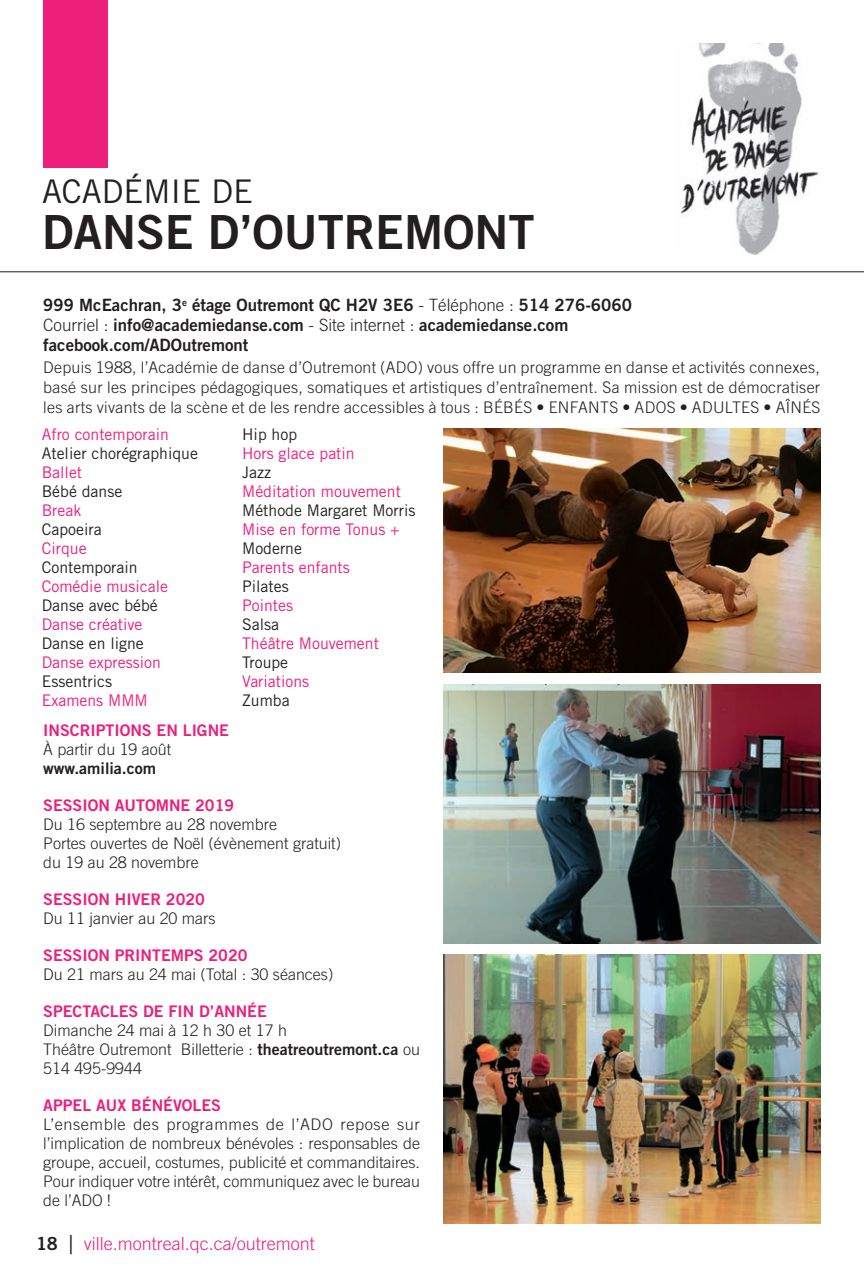
<style>
.page{position:relative;width:864px;height:1278px;background:#fff}
.page>*{position:absolute;margin:0;border:0;box-sizing:border-box;transform-origin:0 0}
.Titre_de_section{font:47px "Trade Gothic Bold Two";color:#231f20}
.Titre_de_section-2{font:32.6px "Trade Gothic";color:#231f20}
.t1{font:300 18px "Trade Gothic";color:#ee1e7b}
.Texte_Normal{font:17px/20px "Trade Gothic Bold Two";color:#231f20}
.Texte_Normal-2{font:300 16px/19px "Trade Gothic";color:#231f20;text-align:justify}
.Texte_Normal-3{font:16px "Trade Gothic";color:#ee1e7b}
.Texte_Normal-4{font:16px "Trade Gothic";color:#231f20}
.Texte_Normal-5{font:16px "Trade Gothic Bold Two";color:#ee1e7b}
.Texte_Normal-6{font:16px "Trade Gothic Bold Two";color:#231f20}
.s1{font-family:"Trade Gothic";font-weight:300}
.s2{font-family:"Trade Gothic Bold Two";font-weight:400}
.s3{font-family:"Trade Gothic Bold Two";font-weight:400;color:#231f20}
.s4{font-size:26px;color:#231f20}
</style>
<div class="page">
<hr style="left:0;top:271px;width:864px;height:1px;background:#231f20">
<div style="left:43px;top:0;width:65px;height:167px;background:#ee1e7b"></div>
<img style="left:680px;top:43px;width:139px;height:212px">
<img style="left:444px;top:685px;width:377px;height:258px">
<img style="left:444px;top:954px;width:377px;height:269px">
<img style="left:444px;top:428px;width:377px;height:245px">
<p class="Titre_de_section-2" style="left:42px;top:172px;width:212px">ACADÉMIE DE</p>
<p class="Titre_de_section" style="left:42px;top:204px;width:494px">DANSE D’OUTREMONT</p>
<p class="Texte_Normal" style="left:43px;top:295px;width:590px">999 McEachran, 3<sup>e</sup> étage Outremont QC H2V 3E6 <span class="s1">- Téléphone :</span> 514 276-6060<br><span class="s1">Courriel :</span> info@academiedanse.com <span class="s1">- Site internet :</span> academiedanse.com facebook.com/ADOutremont</p>
<p class="Texte_Normal-2" style="left:43px;top:357px;width:779px;line-height:20px">Depuis 1988, l’Académie de danse d’Outremont (ADO) vous offre un programme en danse et activités connexes, basé sur les principes pédagogiques, somatiques et artistiques d’entraînement. Sa mission est de démocratiser les arts vivants de la scène et de les rendre accessibles à tous : BÉBÉS • ENFANTS • ADOS • ADULTES • AÎNÉS</p>
<p class="Texte_Normal-3" style="left:42px;top:425px;width:129px">Afro contemporain</p>
<p class="Texte_Normal-4" style="left:42px;top:444px;width:158px">Atelier chorégraphique</p>
<p class="Texte_Normal-3" style="left:42px;top:463px;width:42px">Ballet</p>
<p class="Texte_Normal-4" style="left:42px;top:482px;width:82px">Bébé danse</p>
<p class="Texte_Normal-3" style="left:42px;top:501px;width:41px">Break</p>
<p class="Texte_Normal-4" style="left:42px;top:520px;width:61px">Capoeira</p>
<p class="Texte_Normal-3" style="left:42px;top:539px;width:46px">Cirque</p>
<p class="Texte_Normal-4" style="left:42px;top:558px;width:97px">Contemporain</p>
<p class="Texte_Normal-3" style="left:42px;top:577px;width:128px">Comédie musicale</p>
<p class="Texte_Normal-4" style="left:42px;top:596px;width:118px">Danse avec bébé</p>
<p class="Texte_Normal-3" style="left:42px;top:615px;width:102px">Danse créative</p>
<p class="Texte_Normal-4" style="left:42px;top:634px;width:104px">Danse en ligne</p>
<p class="Texte_Normal-3" style="left:42px;top:653px;width:121px">Danse expression</p>
<p class="Texte_Normal-4" style="left:42px;top:672px;width:72px">Essentrics</p>
<p class="Texte_Normal-3" style="left:42px;top:691px;width:108px">Examens MMM</p>
<p class="Texte_Normal-4" style="left:242px;top:425px;width:57px">Hip hop</p>
<p class="Texte_Normal-3" style="left:242px;top:444px;width:114px">Hors glace patin</p>
<p class="Texte_Normal-4" style="left:242px;top:463px;width:31px">Jazz</p>
<p class="Texte_Normal-3" style="left:242px;top:482px;width:160px">Méditation mouvement</p>
<p class="Texte_Normal-4" style="left:242px;top:501px;width:175px">Méthode Margaret Morris</p>
<p class="Texte_Normal-3" style="left:242px;top:520px;width:159px">Mise en forme Tonus +</p>
<p class="Texte_Normal-4" style="left:242px;top:539px;width:61px">Moderne</p>
<p class="Texte_Normal-3" style="left:242px;top:558px;width:109px">Parents enfants</p>
<p class="Texte_Normal-4" style="left:242px;top:577px;width:48px">Pilates</p>
<p class="Texte_Normal-3" style="left:242px;top:596px;width:53px">Pointes</p>
<p class="Texte_Normal-4" style="left:242px;top:615px;width:38px">Salsa</p>
<p class="Texte_Normal-3" style="left:242px;top:634px;width:138px">Théâtre Mouvement</p>
<p class="Texte_Normal-4" style="left:242px;top:653px;width:48px">Troupe</p>
<p class="Texte_Normal-3" style="left:242px;top:672px;width:69px">Variations</p>
<p class="Texte_Normal-4" style="left:242px;top:691px;width:49px">Zumba</p>
<p class="Texte_Normal-5" style="left:43px;top:721px;width:187px">INSCRIPTIONS EN LIGNE</p>
<p class="Texte_Normal-2" style="left:43px;top:740px;width:130px">À partir du 19 août</p>
<p class="Texte_Normal-6" style="left:43px;top:759px;width:114px">www.amilia.com</p>
<p class="Texte_Normal-5" style="left:43px;top:796px;width:193px">SESSION AUTOMNE 2019</p>
<p class="Texte_Normal-2" style="left:43px;top:815px;width:235px">Du 16 septembre au 28 novembre</p>
<p class="Texte_Normal-2" style="left:43px;top:834px;width:299px">Portes ouvertes de Noël (évènement gratuit) du 19 au 28 novembre</p>
<p class="Texte_Normal-5" style="left:43px;top:890px;width:163px">SESSION HIVER 2020</p>
<p class="Texte_Normal-2" style="left:43px;top:909px;width:174px">Du 11 janvier au 20 mars</p>
<p class="Texte_Normal-5" style="left:43px;top:946px;width:206px">SESSION PRINTEMPS 2020</p>
<p class="Texte_Normal-2" style="left:43px;top:965px;width:292px">Du 21 mars au 24 mai (Total : 30 séances)</p>
<p class="Texte_Normal-5" style="left:43px;top:1002px;width:225px">SPECTACLES DE FIN D’ANNÉE</p>
<p class="Texte_Normal-2" style="left:43px;top:1021px;width:245px">Dimanche 24 mai à 12 h 30 et 17 h</p>
<p class="Texte_Normal-2" style="left:43px;top:1040px;width:378px">Théâtre Outremont Billetterie : <span class="s2">theatreoutremont.ca</span> ou<br>514 495-9944</p>
<p class="Texte_Normal-5" style="left:43px;top:1096px;width:179px">APPEL AUX BÉNÉVOLES</p>
<p class="Texte_Normal-2" style="left:43px;top:1115px;width:378px">L’ensemble des programmes de l’ADO repose sur l’implication de nombreux bénévoles : responsables de groupe, accueil, costumes, publicité et commanditaires.<br>Pour indiquer votre intérêt, communiquez avec le bureau de l’ADO !</p>
<p class="t1" style="left:36px;top:1233px;width:280px"><span class="s3">18</span> <span class="s4">|</span> ville.montreal.qc.ca/outremont</p>
</div>
